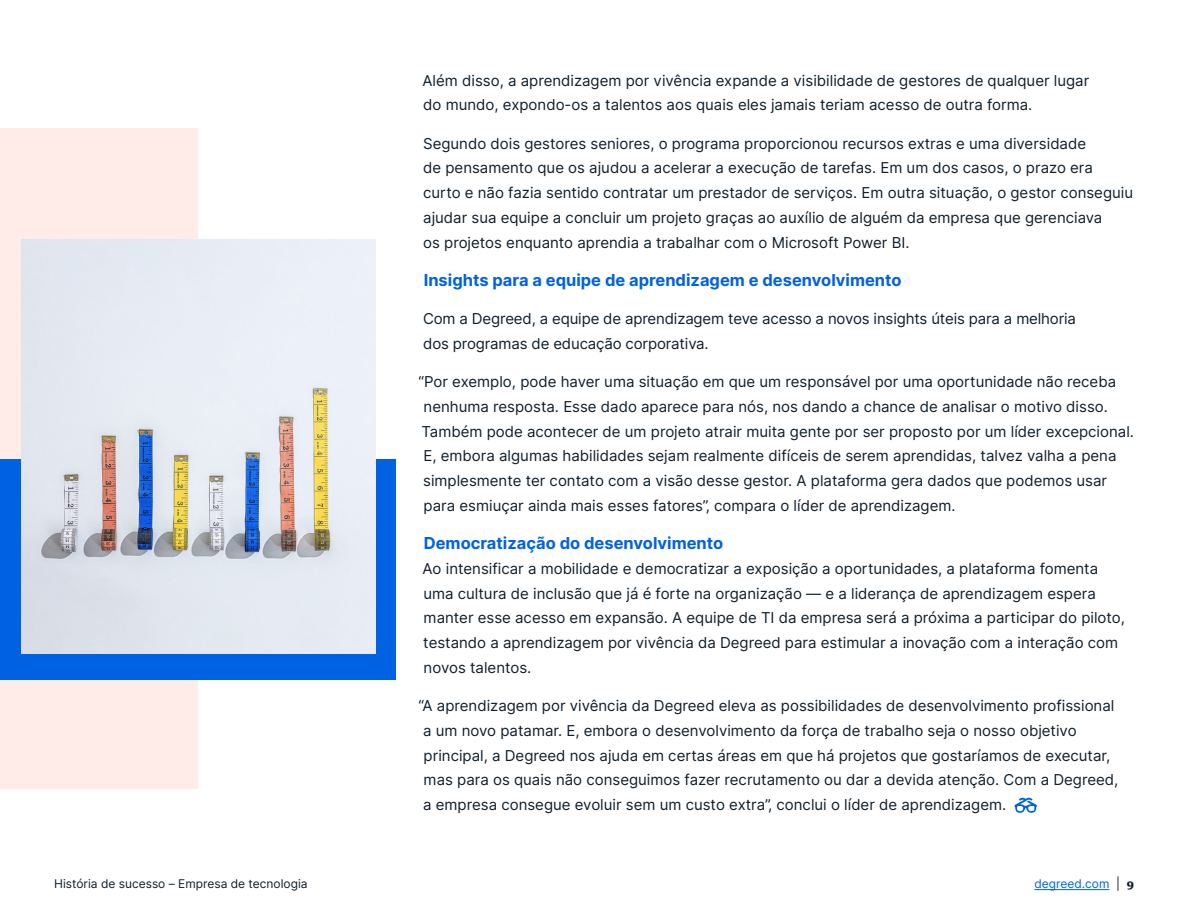
<style>
.page{position:relative;width:1188px;height:918px;background:#fff}
.page>*{position:absolute;margin:0;border:0;box-sizing:border-box;transform-origin:0 0}
.Paragraph_Style_5{font:700 16.5px "Inter";color:#0062e3}
.Paragraph_Style_5-2{font:15px/24.8px "Inter";color:#0f1f2c}
.t1{font:12px "Inter";color:#0f1f2c}
.t2{font:12px "Inter";color:#0062e3}
.s1{color:#0f1f2c}
.s2{font-family:"Antonia H3";font-weight:800;color:#0f1f2c}
</style>
<div class="page">
<div style="left:0;top:129px;width:198px;height:660px;background:#ffece8"></div>
<div style="left:0;top:459px;width:396px;height:221px;background:#0062e3"></div>
<img style="left:22px;top:239px;width:354px;height:415px">
<svg style="left:1015px;top:797px;width:22px;height:16px"></svg>
<hr style="left:1034px;top:889px;width:75px;height:1px;background:#0062e3">
<p class="Paragraph_Style_5-2" style="left:422px;top:67px;width:668px">Além disso, a aprendizagem por vivência expande a visibilidade de gestores de qualquer lugar do mundo, expondo-os a talentos aos quais eles jamais teriam acesso de outra forma.</p>
<p class="Paragraph_Style_5-2" style="left:423px;top:130px;width:712px">Segundo dois gestores seniores, o programa proporcionou recursos extras e uma diversidade<br>de pensamento que os ajudou a acelerar a execução de tarefas. Em um dos casos, o prazo era curto e não fazia sentido contratar um prestador de serviços. Em outra situação, o gestor conseguiu ajudar sua equipe a concluir um projeto graças ao auxílio de alguém da empresa que gerenciava<br>os projetos enquanto aprendia a trabalhar com o Microsoft Power BI.</p>
<p class="Paragraph_Style_5" style="left:424px;top:268px;width:479px">Insights para a equipe de aprendizagem e desenvolvimento</p>
<p class="Paragraph_Style_5-2" style="left:423px;top:306px;width:654px">Com a Degreed, a equipe de aprendizagem teve acesso a novos insights úteis para a melhoria dos programas de educação corporativa.</p>
<p class="Paragraph_Style_5-2" style="left:418px;top:369px;width:717px">“Por exemplo, pode haver uma situação em que um responsável por uma oportunidade não receba nenhuma resposta. Esse dado aparece para nós, nos dando a chance de analisar o motivo disso.<br>Também pode acontecer de um projeto atrair muita gente por ser proposto por um líder excepcional.<br>E, embora algumas habilidades sejam realmente difíceis de serem aprendidas, talvez valha a pena simplesmente ter contato com a visão desse gestor. A plataforma gera dados que podemos usar para esmiuçar ainda mais esses fatores”, compara o líder de aprendizagem.</p>
<p class="Paragraph_Style_5" style="left:424px;top:531px;width:301px">Democratização do desenvolvimento</p>
<p class="Paragraph_Style_5-2" style="left:422px;top:556px;width:704px">Ao intensificar a mobilidade e democratizar a exposição a oportunidades, a plataforma fomenta uma cultura de inclusão que já é forte na organização — e a liderança de aprendizagem espera manter esse acesso em expansão. A equipe de TI da empresa será a próxima a participar do piloto, testando a aprendizagem por vivência da Degreed para estimular a inovação com a interação com novos talentos.</p>
<p class="Paragraph_Style_5-2" style="left:423px;top:693px;width:697px;text-indent:-5px">“A aprendizagem por vivência da Degreed eleva as possibilidades de desenvolvimento profissional a um novo patamar. E, embora o desenvolvimento da força de trabalho seja o nosso objetivo principal, a Degreed nos ajuda em certas áreas em que há projetos que gostaríamos de executar, mas para os quais não conseguimos fazer recrutamento ou dar a devida atenção. Com a Degreed, a empresa consegue evoluir sem um custo extra”, conclui o líder de aprendizagem.</p>
<p class="t1" style="left:54px;top:875px;width:255px">História de sucesso – Empresa de tecnologia</p>
<p class="t2" style="left:1034px;top:875px;width:101px">degreed.com <span class="s1">|</span> <span class="s2">9</span></p>
</div>
